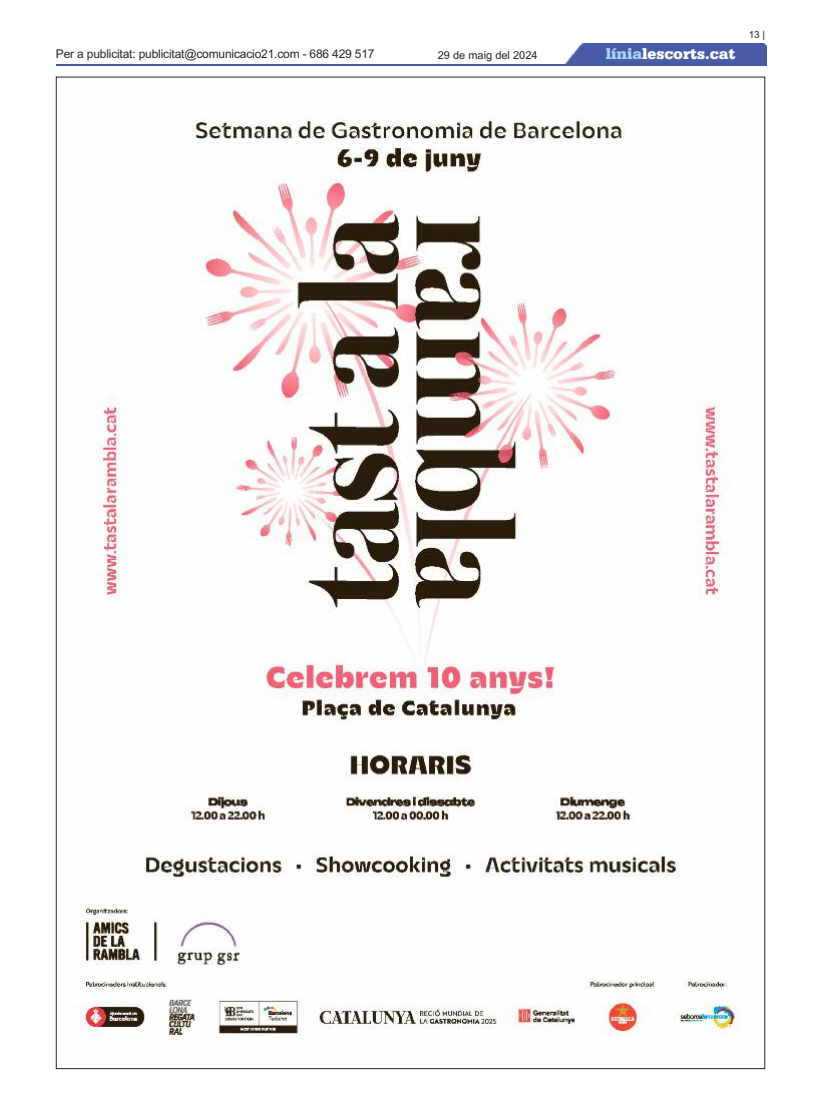
<style>
.page{position:relative;width:823px;height:1106px;background:#fff}
.page>*{position:absolute;margin:0;border:0;box-sizing:border-box;transform-origin:0 0}
.t1{font:900 16px "Serifa";color:#fff}
.t2{font:12px "Arial";letter-spacing:-.015em;color:#272526}
.t3{font:11px "Arial";color:#272526}
.t4{font:10px "Arial";color:#272526}
.s1{color:#a6d8f6}
</style>
<div class="page">
<div style="left:565px;top:44px;width:200px;height:20px;background:#495aa7"></div>
<hr style="left:57px;top:64px;width:708px;height:1px;background:#4558a4">
<img style="left:72px;top:115px;width:668px;height:922px">
<p class="t2" style="left:56px;top:47px;width:320px">Per a publicitat: publicitat@comunicacio21.com - 686 429 517</p>
<p class="t3" style="left:437px;top:49px;width:101px">29 de maig del 2024</p>
<h1 class="t1" style="left:605px;top:44px;width:131px"><span class="s1">línia</span>lescorts.cat</h1>
<p class="t4" style="left:748px;top:29px;width:18px">13|</p>
</div>
